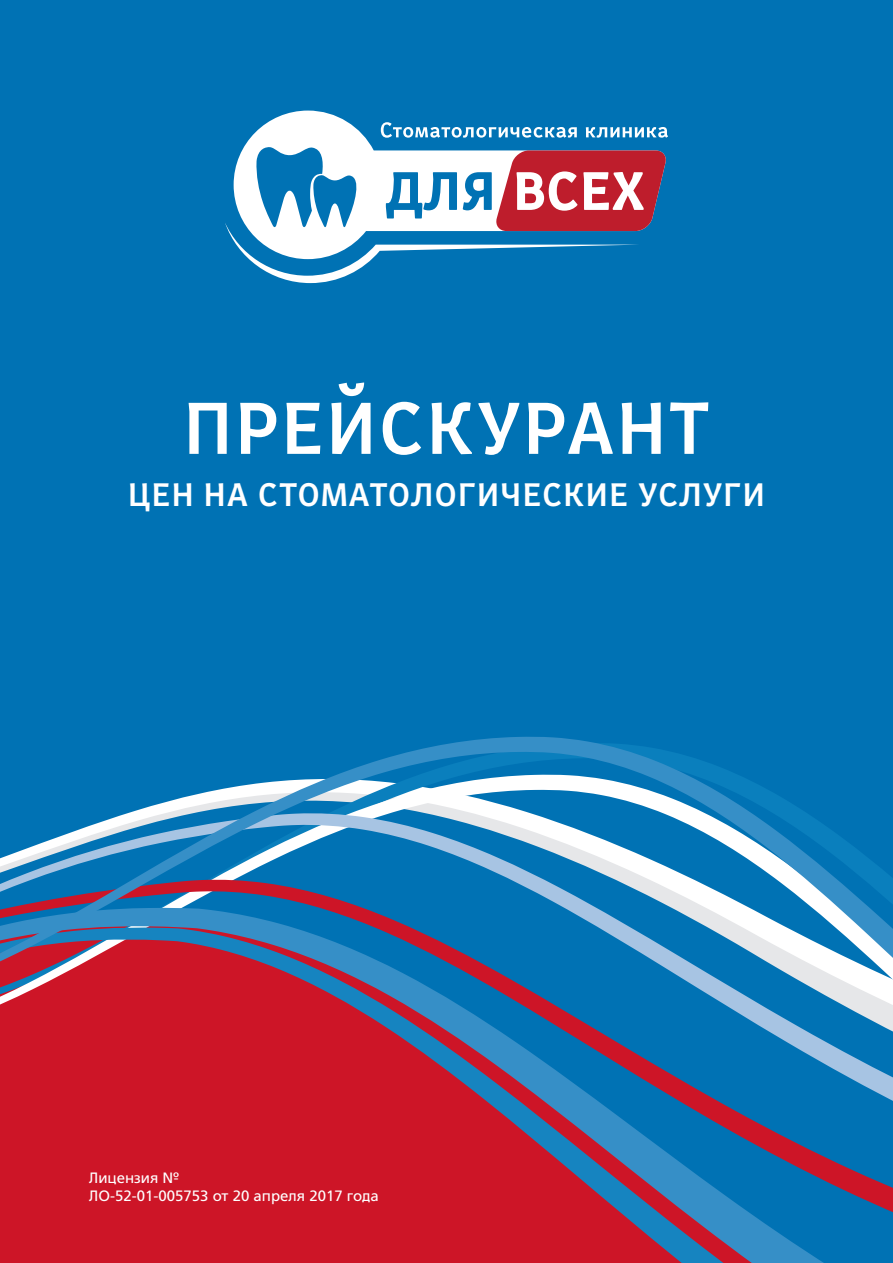
<style>
.page{position:relative;width:893px;height:1263px;background:#0072b4}
.page>*{position:absolute;margin:0;border:0;box-sizing:border-box;transform-origin:0 0}
.t1{font:500 81px "Certa Sans";color:#fff}
.t2{font:500 36px "Certa Sans";color:#fff}
.t3{font:15px/18px "AG Foreigner C";color:#fff}
</style>
<div class="page">
<svg style="left:0;top:737px;width:893px;height:526px"></svg>
<svg style="left:244px;top:111px;width:342px;height:36px"></svg>
<svg style="left:381px;top:122px;width:196px;height:16px"></svg>
<svg style="left:586px;top:127px;width:82px;height:11px"></svg>
<svg style="left:225px;top:147px;width:441px;height:136px"></svg>
<h1 class="t1" style="left:182px;top:376px;width:530px">ПРЕЙСКУРАНТ</h1>
<h2 class="t2" style="left:127px;top:472px;width:639px">ЦЕН НА СТОМАТОЛОГИЧЕСКИЕ УСЛУГИ</h2>
<p class="t3" style="left:89px;top:1169px;width:291px">Лицензия №<br>ЛО-52-01-005753 от 20 апреля 2017 года</p>
</div>
